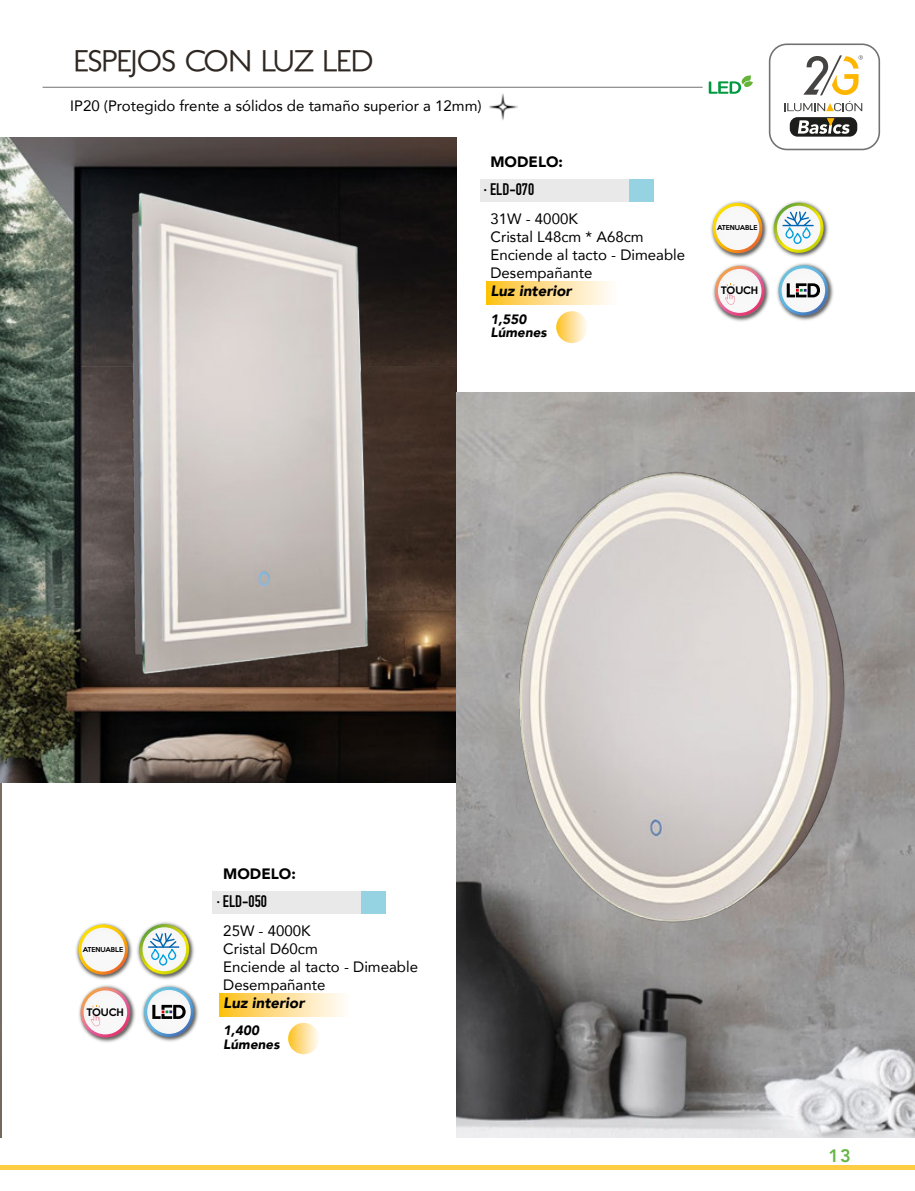
<style>
.page{position:relative;width:915px;height:1191px;background:#fff}
.page>*{position:absolute;margin:0;border:0;box-sizing:border-box;transform-origin:0 0}
.t1{font:30px "Soft Elegance";letter-spacing:-.035em;color:#2f2722}
.t2{font:800 18px "Avenir";color:#67b547}
.t3{font:700 16.5px "DIN Condensed";color:#000}
.t4{font:15px/18px "Avenir";color:#000}
.t5{font:italic 900 15px "Avenir";color:#000}
.t6{font:900 15px "Avenir";color:#000}
.t7{font:italic 900 13.5px/13.5px "Avenir";color:#000}
.t8{font:500 9.45px "Keep Calm";color:#000}
.t9{font:500 6.3px "Keep Calm";color:#000}
</style>
<div class="page">
<div style="left:768px;top:43px;width:111px;height:107px;border:2px solid #727271;border-radius:17px"></div>
<svg style="left:803px;top:55px;width:59px;height:40px"></svg>
<svg style="left:784px;top:101px;width:78px;height:10px"></svg>
<div style="left:789px;top:117px;width:68px;height:20px;background:#1d1d1b;border-radius:8px"></div>
<svg style="left:797px;top:118px;width:52px;height:16px"></svg>
<hr style="left:43px;top:87px;width:659px;height:1px;background:#838382">
<svg style="left:708px;top:75px;width:44px;height:19px"></svg>
<svg style="left:220px;top:993px;width:124px;height:23px;background:#fede8d"></svg>
<svg style="left:486px;top:281px;width:124px;height:23px;background:#fede8c"></svg>
<img style="left:0;top:782px;width:1px;height:355px">
<img style="left:0;top:138px;width:456px;height:644px">
<img style="left:456px;top:392px;width:458px;height:745px">
<div style="left:480px;top:179px;width:174px;height:22px;background:#e9e9e9"></div>
<div style="left:212px;top:891px;width:174px;height:22px;background:#e9e9e9"></div>
<div style="left:629px;top:179px;width:25px;height:22px;background:#95d3e2"></div>
<div style="left:361px;top:891px;width:25px;height:22px;background:#95d3e2"></div>
<hr style="left:0;top:1165px;width:914px;height:4px;background:#fecd44">
<img style="left:107px;top:176px;width:276px;height:508px">
<img style="left:495px;top:418px;width:364px;height:513px">
<img style="left:776px;top:263px;width:58px;height:58px">
<img style="left:712px;top:264px;width:58px;height:58px">
<img style="left:710px;top:201px;width:119px;height:58px">
<svg style="left:714px;top:266px;width:50px;height:50px"></svg>
<svg style="left:778px;top:265px;width:50px;height:50px"></svg>
<svg style="left:773px;top:203px;width:50px;height:50px"></svg>
<svg style="left:712px;top:203px;width:50px;height:50px"></svg>
<img style="left:142px;top:985px;width:57px;height:57px">
<img style="left:78px;top:985px;width:58px;height:58px">
<img style="left:75px;top:922px;width:120px;height:58px">
<svg style="left:80px;top:987px;width:50px;height:50px"></svg>
<svg style="left:144px;top:986px;width:50px;height:51px"></svg>
<svg style="left:139px;top:924px;width:50px;height:50px"></svg>
<svg style="left:78px;top:924px;width:50px;height:50px"></svg>
<svg style="left:556px;top:311px;width:31px;height:32px"></svg>
<svg style="left:288px;top:1022px;width:31px;height:32px"></svg>
<img style="left:489px;top:93px;width:28px;height:27px">
<h1 class="t1" style="left:74px;top:43px;width:301px">ESPEJOS CON LUZ LED</h1>
<p class="t4" style="left:70px;top:96px;width:413px">IP20 (Protegido frente a sólidos de tamaño superior a 12mm)</p>
<p class="t6" style="left:490px;top:148px;width:74px">MODELO:</p>
<p class="t3" style="left:484px;top:178px;width:52px">· ELD-070</p>
<p class="t4" style="left:490px;top:209px;width:196px">31W - 4000K<br>Cristal L48cm * A68cm<br>Enciende al tacto - Dimeable<br>Desempañante</p>
<p class="t5" style="left:490px;top:278px;width:83px">Luz interior</p>
<p class="t7" style="left:490px;top:312px;width:58px">1,550<br>Lúmenes</p>
<p class="t9" style="left:716px;top:222px;width:42px">ATENUABLE</p>
<p class="t8" style="left:720px;top:282px;width:39px">TOUCH</p>
<p class="t9" style="left:83px;top:943px;width:42px">ATENUABLE</p>
<p class="t8" style="left:86px;top:1003px;width:39px">TOUCH</p>
<p class="t6" style="left:223px;top:860px;width:74px">MODELO:</p>
<p class="t3" style="left:217px;top:890px;width:52px">· ELD-050</p>
<p class="t4" style="left:223px;top:921px;width:196px">25W - 4000K<br>Cristal D60cm<br>Enciende al tacto - Dimeable<br>Desempañante</p>
<p class="t5" style="left:223px;top:990px;width:83px">Luz interior</p>
<p class="t7" style="left:223px;top:1023px;width:58px">1,400<br>Lúmenes</p>
<p class="t2" style="left:828px;top:1142px;width:24px">13</p>
</div>
